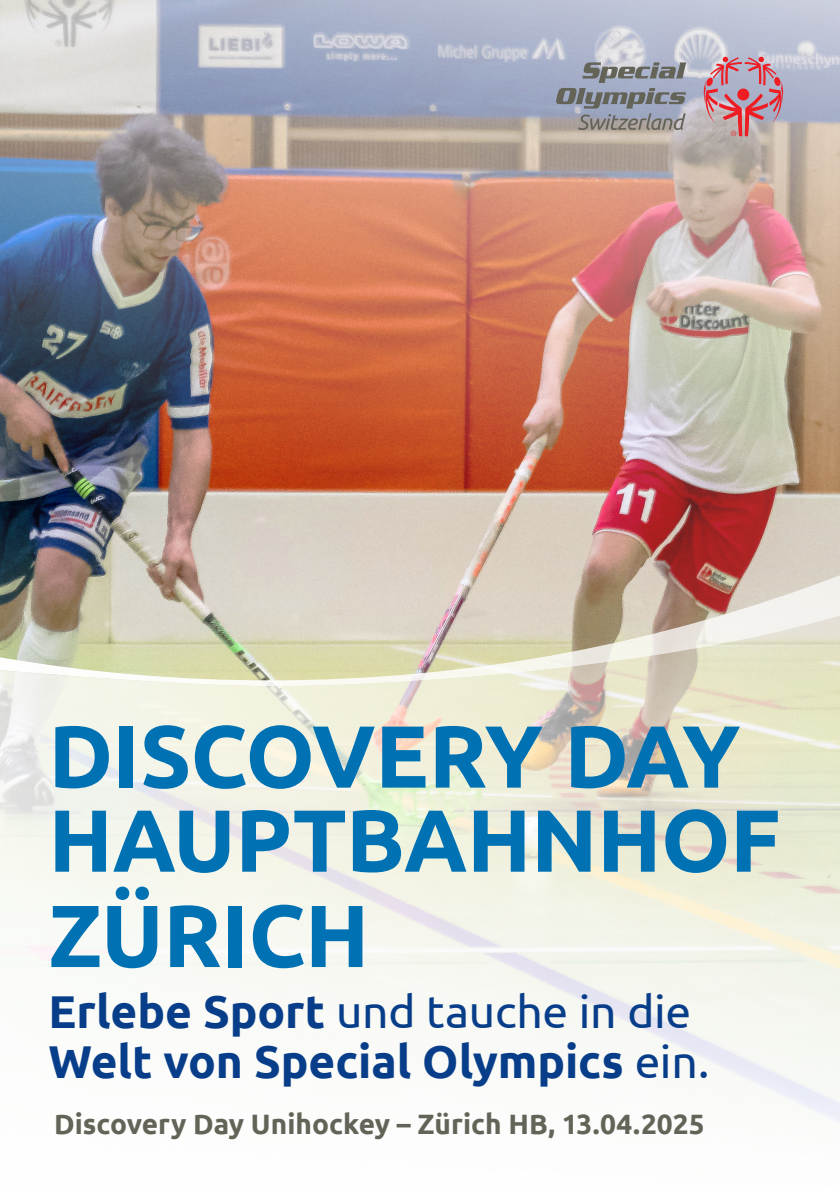
<style>
.page{position:relative;width:840px;height:1191px;background:#fff}
.page>*{position:absolute;margin:0;border:0;box-sizing:border-box;transform-origin:0 0}
.t1{font:700 88px/84px "Ubuntu";letter-spacing:-.01em;color:#0072b4}
.t2{font:700 46px/50px "Ubuntu";letter-spacing:-.005em;color:#083e89}
.t3{font:700 28px "Ubuntu";color:#636358}
.s1{font-weight:400}
</style>
<div class="page">
<svg style="left:0;top:721px;width:839px;height:401px"></svg>
<img style="left:0;top:0;width:839px;height:721px">
<svg style="left:555px;top:62px;width:130px;height:68px;background:#91959f"></svg>
<svg style="left:702px;top:57px;width:80px;height:79px;background:#c3919c"></svg>
<h1 class="t1" style="left:48px;top:713px;width:733px">DISCOVERY DAY<br>HAUPTBAHNHOF</h1>
<h1 class="t1" style="left:48px;top:892px;width:322px">ZÜRICH</h1>
<p class="t2" style="left:48px;top:986px;width:662px">Erlebe Sport <span class="s1">und tauche in die<br></span>Welt von Special Olympics <span class="s1">ein.</span></p>
<p class="t3" style="left:54px;top:1107px;width:652px">Discovery Day Unihockey – Zürich HB, 13.04.2025</p>
</div>
